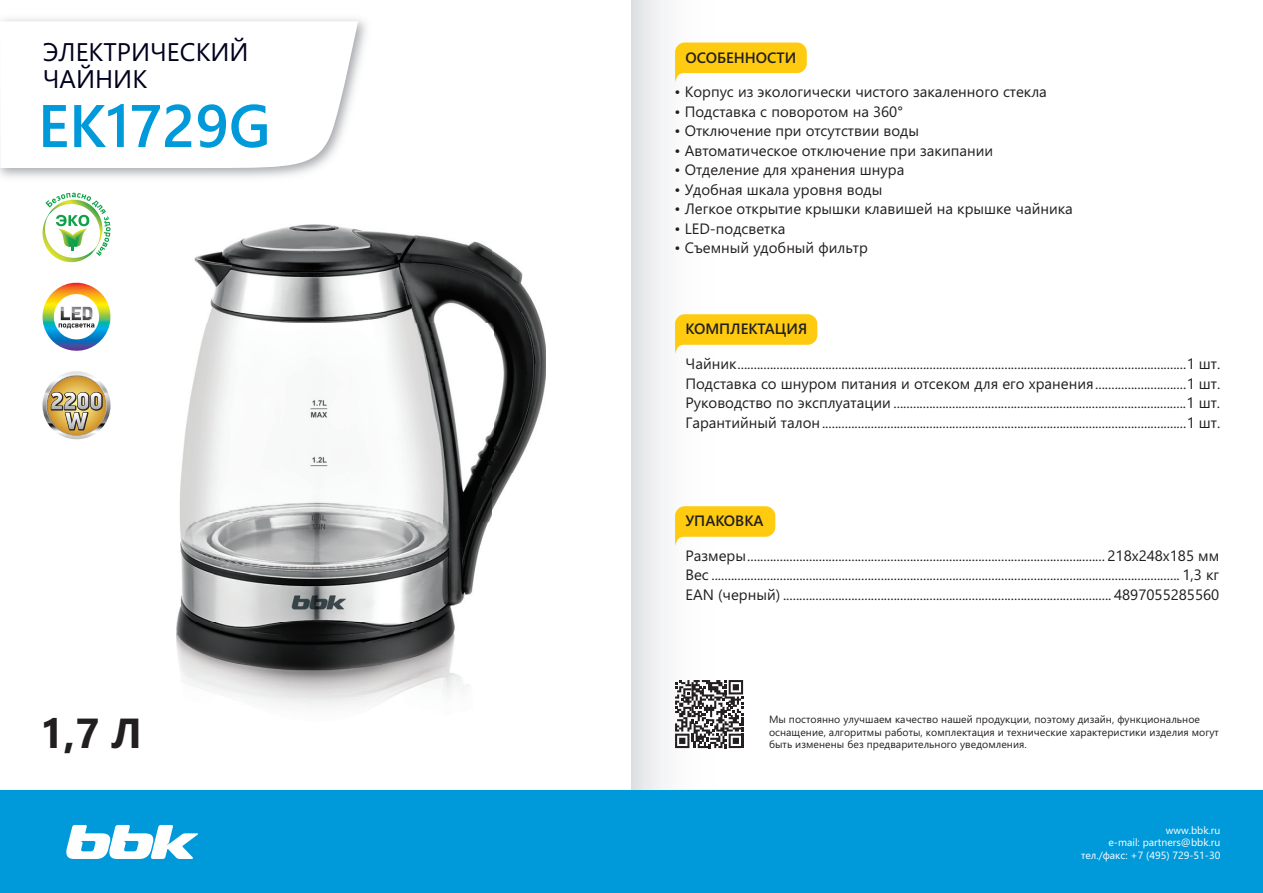
<style>
.page{position:relative;width:1263px;height:893px;background:#fff}
.page>*{position:absolute;margin:0;border:0;box-sizing:border-box;transform-origin:0 0}
.t1{font:600 60px "Segoe UI";color:#009ada}
.t2{font:700 42px "Segoe UI";color:#231f20}
.t3{font:25.5px/27px "Segoe UI";color:#00011e}
.t4{font:15px/19.5px "Segoe UI";color:#231f20;text-align:justify}
.t5{font:600 15px "Segoe UI";color:#231f20}
.t6{font:10.5px/12.6px "Segoe UI";letter-spacing:.005em;color:#231f20}
.t7{font:10.5px/12.6px "Segoe UI";color:#fff;text-align:right}
</style>
<div class="page">
<svg style="left:0;top:21px;width:358px;height:147px"></svg>
<div style="left:631px;top:0;width:148px;height:791px;background:linear-gradient(to right,#ededee,#fff)"></div>
<svg style="left:675px;top:314px;width:142px;height:40px"></svg>
<svg style="left:675px;top:506px;width:100px;height:40px"></svg>
<div style="left:0;top:791px;width:1263px;height:102px;background:#009ada"></div>
<svg style="left:66px;top:825px;width:132px;height:34px"></svg>
<svg style="left:675px;top:43px;width:132px;height:39px"></svg>
<svg style="left:43px;top:371px;width:68px;height:68px"></svg>
<svg style="left:46px;top:375px;width:61px;height:61px"></svg>
<svg style="left:42px;top:193px;width:69px;height:70px"></svg>
<svg style="left:42px;top:282px;width:69px;height:69px"></svg>
<img style="left:176px;top:224px;width:370px;height:482px">
<svg style="left:675px;top:680px;width:68px;height:68px"></svg>
<h3 class="t3" style="left:43px;top:39px;width:207px">ЭЛЕКТРИЧЕСКИЙ<br>ЧАЙНИК</h3>
<h1 class="t1" style="left:38px;top:91px;width:234px">EK1729G</h1>
<h2 class="t2" style="left:40px;top:709px;width:103px">1,7 Л</h2>
<p class="t5" style="left:685px;top:49px;width:112px">ОСОБЕННОСТИ</p>
<p class="t4" style="left:674px;top:82px;width:374px">• Корпус из экологически чистого закаленного стекла</p>
<p class="t4" style="left:674px;top:102px;width:230px">• Подставка с поворотом на 360°</p>
<p class="t4" style="left:674px;top:121px;width:246px">• Отключение при отсутствии воды</p>
<p class="t4" style="left:674px;top:141px;width:320px">• Автоматическое отключение при закипании</p>
<p class="t4" style="left:674px;top:160px;width:231px">• Отделение для хранения шнура</p>
<p class="t4" style="left:674px;top:180px;width:209px">• Удобная шкала уровня воды</p>
<p class="t4" style="left:674px;top:199px;width:400px">• Легкое открытие крышки клавишей на крышке чайника</p>
<p class="t4" style="left:674px;top:219px;width:112px">• LED-подсветка</p>
<p class="t4" style="left:674px;top:238px;width:195px">• Съемный удобный фильтр</p>
<p class="t5" style="left:685px;top:320px;width:123px">КОМПЛЕКТАЦИЯ</p>
<p class="t4" style="left:685px;top:354px;width:536px">Чайник..........................................................................................................................................1 шт.<br>Подставка со шнуром питания и отсеком для его хранения............................1 шт.<br>Руководство по эксплуатации ..........................................................................................1 шт.<br>Гарантийный талон................................................................................................................1 шт.</p>
<p class="t5" style="left:685px;top:512px;width:80px">УПАКОВКА</p>
<p class="t4" style="left:685px;top:546px;width:535px">Размеры.............................................................................................................. 218x248x185 мм Вес ................................................................................................................................................ 1,3 кг EAN (черный) ..................................................................................................... 4897055285560</p>
<p class="t6" style="left:769px;top:713px;width:451px">Мы постоянно улучшаем качество нашей продукции, поэтому дизайн, функциональное оснащение, алгоритмы работы, комплектация и технические характеристики изделия могут быть изменены без предварительного уведомления.</p>
<p class="t7" style="left:1081px;top:824px;width:141px">www.bbk.ru<br>e-mail: partners@bbk.ru тел./факс: +7 (495) 729-51-30</p>
</div>
